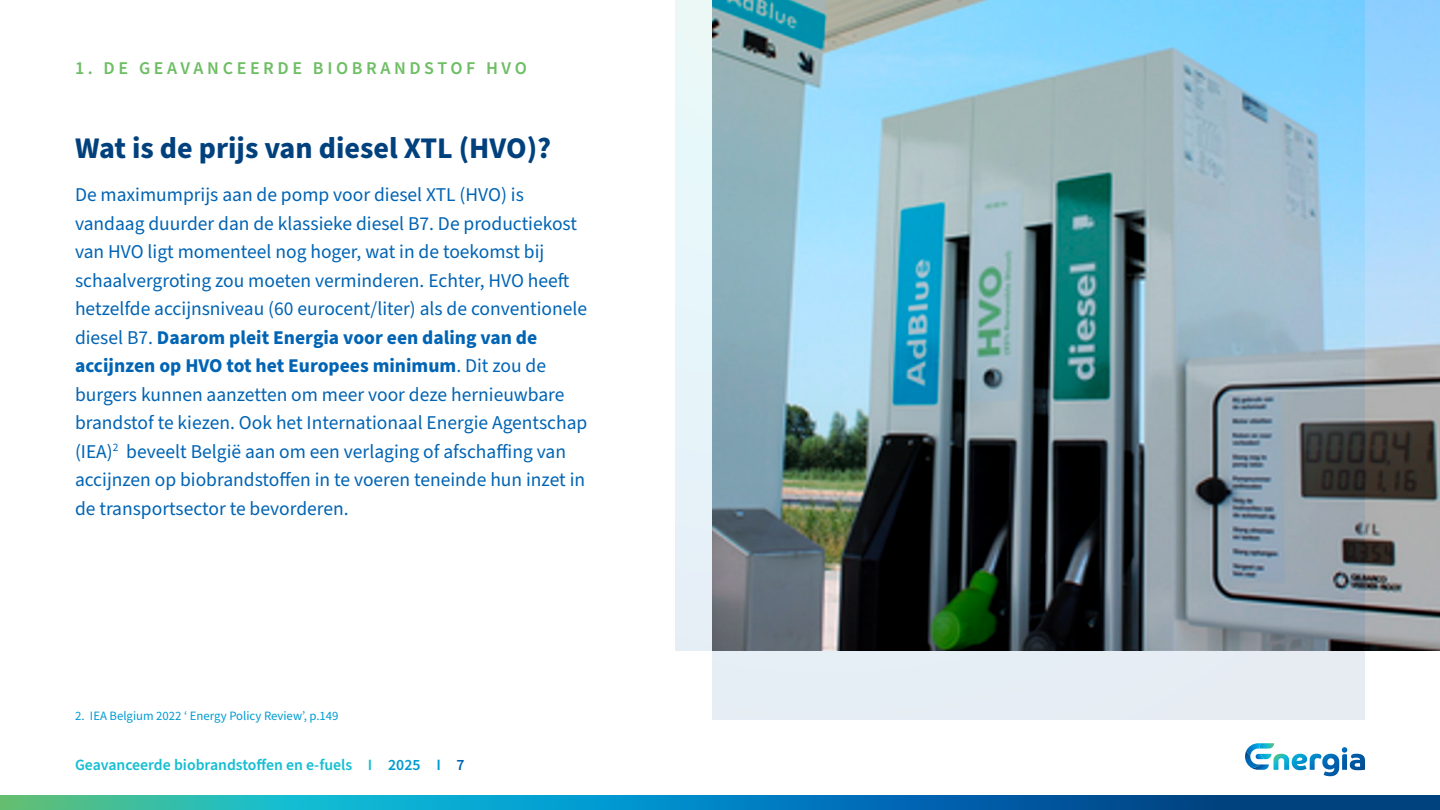
<style>
.page{position:relative;width:1440px;height:810px;background:#fff}
.page>*{position:absolute;margin:0;border:0;box-sizing:border-box;transform-origin:0 0}
.Tabel-tekst-regular{font:700 30px "Source Sans Pro";color:#00417d}
.Tabel-tekst-regular-2{font:19.5px/28.5px "Source Sans Pro";color:#0064b4}
.Tabel-tekst-regular-3{font:600 18px "Source Sans Pro";letter-spacing:.2em;color:#6ebe64}
.t1{font:600 15.75px "Source Sans Pro";color:#14bed2}
.Tabel-tekst-regular-4{font:12.75px "Source Sans Pro";color:#009bd2}
.s1{font-weight:700}
.s2{color:#009bd2}
.s3{color:#0064b4}
</style>
<div class="page">
<svg style="left:0;top:795px;width:1440px;height:15px;background:#0e82ab"></svg>
<svg style="left:1310px;top:747px;width:55px;height:29px"></svg>
<svg style="left:1245px;top:743px;width:29px;height:27px"></svg>
<img style="left:1365px;top:0;width:75px;height:651px">
<div style="left:675px;top:0;width:690px;height:651px;background:#e6f5f9"></div>
<img style="left:712px;top:0;width:653px;height:720px">
<p class="Tabel-tekst-regular-3" style="left:75px;top:56px;width:453px">1. DE GEAVANCEERDE BIOBRANDSTOF HVO</p>
<p class="Tabel-tekst-regular" style="left:75px;top:127px;width:478px">Wat is de prijs van diesel XTL (HVO)?</p>
<p class="Tabel-tekst-regular-2" style="left:75px;top:181px;width:514px">De maximumprijs aan de pomp voor diesel XTL (HVO) is vandaag duurder dan de klassieke diesel B7. De productiekost van HVO ligt momenteel nog hoger, wat in de toekomst bij schaalvergroting zou moeten verminderen. Echter, HVO heeft hetzelfde accijnsniveau (60 eurocent/liter) als de conventionele diesel B7. <span class="s1">Daarom pleit Energia voor een daling van de accijnzen op HVO tot het Europees minimum</span>. Dit zou de burgers kunnen aanzetten om meer voor deze hernieuwbare brandstof te kiezen. Ook het Internationaal Energie Agentschap (IEA)<sup>2</sup> beveelt België aan om een verlaging of afschaffing van accijnzen op biobrandstoffen in te voeren teneinde hun inzet in de transportsector te bevorderen.</p>
<p class="Tabel-tekst-regular-4" style="left:75px;top:707px;width:265px">2. IEA Belgium 2022 ‘ Energy Policy Review’, p.149</p>
<p class="t1" style="left:75px;top:754px;width:391px">Geavanceerde biobrandstoffen en e-fuels I <span class="s2">2025 I</span> <span class="s3">7</span></p>
</div>
